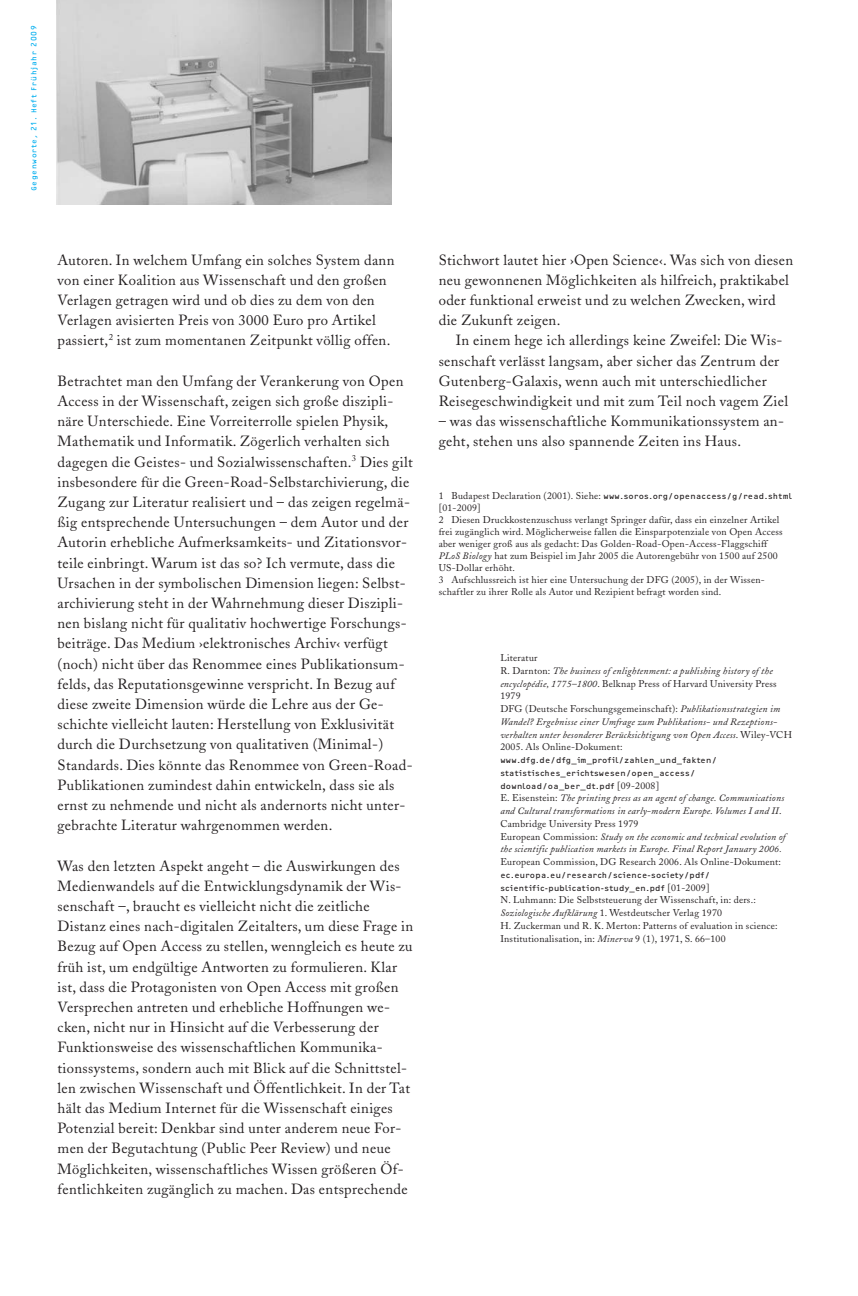
<style>
.page{position:relative;width:858px;height:1296px;background:#fff}
.page>*{position:absolute;margin:0;border:0;box-sizing:border-box;transform-origin:0 0}
.t1{font:14.7px/20.2px "Adobe Caslon";letter-spacing:.025em;color:#231f20}
.t2{font:9.75px/12px "Adobe Caslon";letter-spacing:.025em;color:#231f20}
.t3{font:italic 9.75px/12.8px "Adobe Caslon";letter-spacing:.025em;color:#231f20}
.t4{font:8.25px/12.8px "OCRF";letter-spacing:.035em;color:#231f20}
.t5{font:7.5px "OCRF";letter-spacing:.095em;color:#00aeef}
.s1{font-family:"Adobe Caslon";font-size:9.75px}
.s2{font-style:italic}
.s3{font-style:normal}
</style>
<div class="page">
<img style="left:56px;top:0;width:336px;height:204px">
<p class="t5" style="left:31px;top:191px;width:167px;rotate:-90deg">Gegenworte, 21. Heft Frühjahr 2009</p>
<p class="t1" style="left:58px;top:251px;width:339px">Autoren. In welchem Umfang ein solches System dann von einer Koalition aus Wissenschaft und den großen Verlagen getragen wird und ob dies zu dem von den Verlagen avisierten Preis von 3000 Euro pro Artikel passiert,<sup>2</sup> ist zum momentanen Zeitpunkt völlig offen.</p>
<p class="t1" style="left:58px;top:373px;width:357px">Betrachtet man den Umfang der Verankerung von Open Access in der Wissenschaft, zeigen sich große diszipli&shy;näre Unterschiede. Eine Vorreiterrolle spielen Physik, Mathematik und Informatik. Zögerlich verhalten sich dagegen die Geistes- und Sozialwissenschaften.<sup>3</sup> Dies gilt insbesondere für die Green-Road-Selbstarchivierung, die Zugang zur Literatur realisiert und – das zeigen regelmä&shy;ßig entsprechende Untersuchungen – dem Autor und der Autorin erhebliche Aufmerksamkeits- und Zitationsvor&shy;teile einbringt. Warum ist das so? Ich vermute, dass die Ursachen in der symbolischen Dimension liegen: Selbst&shy;archivierung steht in der Wahrnehmung dieser Diszipli&shy;nen bislang nicht für qualitativ hochwertige Forschungs&shy;beiträge. Das Medium ›elektronisches Archiv‹ verfügt (noch) nicht über das Renommee eines Publikationsum&shy;felds, das Reputationsgewinne verspricht. In Bezug auf diese zweite Dimension würde die Lehre aus der Ge&shy;schichte vielleicht lauten: Herstellung von Exklusivität durch die Durchsetzung von qualitativen (Minimal-)<br>Standards. Dies könnte das Renommee von Green-Road-Publikationen zumindest dahin entwickeln, dass sie als ernst zu nehmende und nicht als andernorts nicht unter&shy;gebrachte Literatur wahrgenommen werden.</p>
<p class="t1" style="left:58px;top:857px;width:357px">Was den letzten Aspekt angeht – die Auswirkungen des Medienwandels auf die Entwicklungsdynamik der Wis&shy;senschaft –, braucht es vielleicht nicht die zeitliche Distanz eines nach-digitalen Zeitalters, um diese Frage in Bezug auf Open Access zu stellen, wenngleich es heute zu früh ist, um endgültige Antworten zu formulieren. Klar ist, dass die Protagonisten von Open Access mit großen Versprechen antreten und erhebliche Hoffnungen we&shy;cken, nicht nur in Hinsicht auf die Verbesserung der Funktionsweise des wissenschaftlichen Kommunika&shy;tionssystems, sondern auch mit Blick auf die Schnittstel&shy;len zwischen Wissenschaft und Öffentlichkeit. In der Tat hält das Medium Internet für die Wissenschaft einiges Potenzial bereit: Denkbar sind unter anderem neue For&shy;men der Begutachtung (Public Peer Review) und neue Möglichkeiten, wissenschaftliches Wissen größeren Öf&shy;fentlichkeiten zugänglich zu machen. Das entsprechende</p>
<p class="t1" style="left:439px;top:251px;width:356px">Stichwort lautet hier ›Open Science‹. Was sich von diesen neu gewonnenen Möglichkeiten als hilfreich, praktikabel oder funktional erweist und zu welchen Zwecken, wird die Zukunft zeigen.</p>
<p class="t1" style="left:439px;top:332px;width:351px;text-indent:17px">In einem hege ich allerdings keine Zweifel: Die Wis&shy;senschaft verlässt langsam, aber sicher das Zentrum der Gutenberg-Galaxis, wenn auch mit unterschiedlicher Reisegeschwindigkeit und mit zum Teil noch vagem Ziel</p>
<p class="t1" style="left:439px;top:413px;width:347px">– was das wissenschaftliche Kommunikationssystem an&shy;geht, stehen uns also spannende Zeiten ins Haus.</p>
<p class="t4" style="left:439px;top:491px;width:355px"><span class="s1">1 Budapest Declaration (2001). Siehe:</span> www.soros.org/openaccess/g/read.shtml</p>
<p class="t2" style="left:439px;top:503px;width:345px">[01-2009]<br>2 Diesen Druckkostenzuschuss verlangt Springer dafür, dass ein einzelner Artikel frei zugänglich wird. Möglicherweise fallen die Einsparpotenziale von Open Access aber weniger groß aus als gedacht: Das Golden-Road-Open-Access-Flaggschiff <span class="s2">PLoS Biology</span> hat zum Beispiel im Jahr 2005 die Autorengebühr von 1500 auf 2500<br>US-Dollar erhöht.<br>3 Aufschlussreich ist hier eine Untersuchung der DFG (2005), in der Wissen&shy;schaftler zu ihrer Rolle als Autor und Rezipient befragt worden sind.</p>
<p class="t3" style="left:500px;top:653px;width:293px"><span class="s3">Literatur<br>R. Darnton:</span> The business of enlightenment: a publishing history of the encyclopédie, 1775–1800<span class="s3">. Belknap Press of Harvard University Press 1979<br>DFG (Deutsche Forschungsgemeinschaft):</span> Publikationsstrategien im Wandel? Ergebnisse einer Umfrage zum Publikations- und Rezeptions&shy;verhalten unter besonderer Berücksichtigung von Open Access<span class="s3">. Wiley-VCH 2005. Als Online-Dokument:</span></p>
<p class="t4" style="left:500px;top:755px;width:218px">www.dfg.de/dfg_im_profil/zahlen_und_fakten/ statistisches_erichtswesen/open_access/ download/oa_ber_dt.pdf <span class="s1">[09-2008]</span></p>
<p class="t3" style="left:500px;top:793px;width:287px"><span class="s3">E. Eisenstein:</span> The printing press as an agent of change. Communications and Cultural transformations in early-modern Europe. Volumes I and II<span class="s3">.<br>Cambridge University Press 1979<br>European Commission:</span> Study on the economic and technical evolution of the scientific publication markets in Europe. Final Report January 2006.</p>
<p class="t2" style="left:500px;top:857px;width:282px">European Commission, DG Research 2006. Als Online-Dokument:</p>
<p class="t4" style="left:500px;top:870px;width:211px">ec.europa.eu/research/science-society/pdf/ scientific-publication-study_en.pdf <span class="s1">[01-2009]</span></p>
<p class="t2" style="left:500px;top:895px;width:279px;line-height:12.8px">N. Luhmann: Die Selbststeuerung der Wissenschaft, in: ders.:<br><span class="s2">Soziologische Aufklärung</span> 1. Westdeutscher Verlag 1970<br>H. Zuckerman und R. K. Merton: Patterns of evaluation in science:<br>Institutionalisation, in: <span class="s2">Minerva</span> 9 (1), 1971, S. 66–100</p>
</div>
